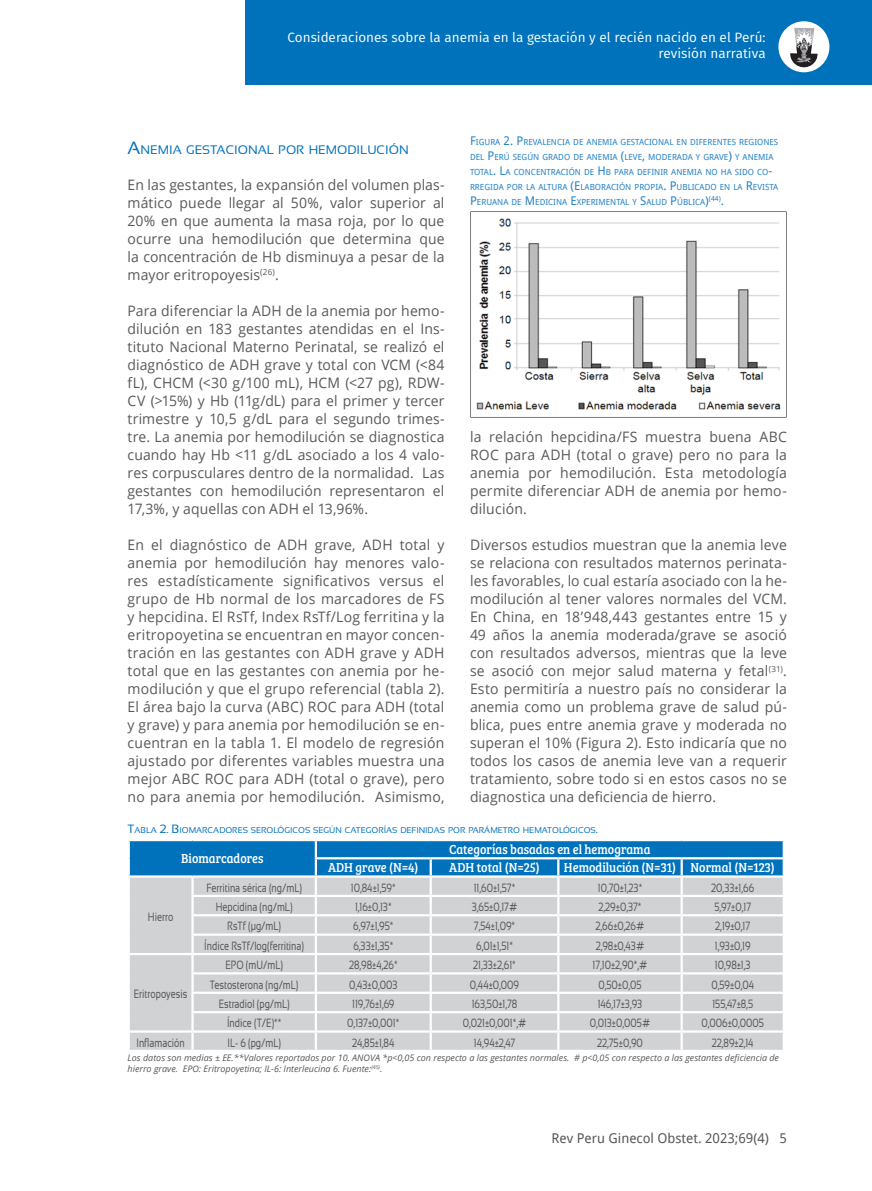
<style>
.page{position:relative;width:872px;height:1191px;background:#fff}
.page>*{position:absolute;margin:0;border:0;box-sizing:border-box;transform-origin:0 0}
.t1{font:14.4px/18px "Open Sans";letter-spacing:.01em;color:#57585a;text-align:justify}
.Encabezado-Tabla{font:13.5px "Bree Serif";color:#fff;scale:.9 1}
.t2{font:13.5px/16.2px "Fira Sans";color:#fff;text-align:right}
.t3{font:13.5px "Droid Sans";color:#57585a}
.t4{font:12.3px "Sansation";color:#0072bc}
.Cuerpo-tabla{font:12px "Sansation";color:#57585a;scale:.75 1}
.t5{font:italic 9px/10.8px "Open Sans";color:#57585a}
.Leyenda{font:8.4px/15px "Droid Sans";color:#2783c5}
.t6{font:8.4px "Sansation";color:#0072bc}
.s1{font-size:17.7px}
.s2{font-size:12px}
</style>
<div class="page">
<div style="left:246px;top:0;width:626px;height:85px;background:#0072bc"></div>
<div style="left:778px;top:21px;width:51px;height:51px;background:#fff;border-radius:50%"></div>
<svg style="left:790px;top:28px;width:28px;height:40px"></svg>
<img style="left:470px;top:212px;width:317px;height:205px">
<svg style="left:128px;top:840px;width:655px;height:209px;background:#b6c8d5"></svg>
<hr style="left:782px;top:859px;width:3px;height:16px;background:#fff">
<hr style="left:128px;top:875px;width:64px;height:2px;background:#fff">
<hr style="left:192px;top:875px;width:124px;height:2px;background:#fff">
<hr style="left:316px;top:875px;width:115px;height:2px;background:#fff">
<hr style="left:431px;top:875px;width:127px;height:2px;background:#fff">
<hr style="left:558px;top:875px;width:123px;height:2px;background:#fff">
<hr style="left:681px;top:875px;width:104px;height:2px;background:#fff">
<p class="t2" style="left:287px;top:29px;width:479px">Consideraciones sobre la anemia en la gestación y el recién nacido en el Perú: revisión narrativa</p>
<p class="t4" style="left:128px;top:143px;width:283px"><span class="s1">A</span>NEMIA GESTACIONAL POR HEMODILUCIÓN</p>
<p class="t1" style="left:128px;top:175px;width:318px">En las gestantes, la expansión del volumen plas&shy;mático puede llegar al 50%, valor superior al 20% en que aumenta la masa roja, por lo que ocurre una hemodilución que determina que la concentración de Hb disminuya a pesar de la mayor eritropoyesis<sup>(26)</sup>.</p>
<p class="t1" style="left:128px;top:301px;width:318px">Para diferenciar la ADH de la anemia por hemo&shy;dilución en 183 gestantes atendidas en el Ins&shy;tituto Nacional Materno Perinatal, se realizó el diagnóstico de ADH grave y total con VCM (&lt;84 fL), CHCM (&lt;30 g/100 mL), HCM (&lt;27 pg), RDW-CV (&gt;15%) y Hb (11g/dL) para el primer y tercer trimestre y 10,5 g/dL para el segundo trimes&shy;tre. La anemia por hemodilución se diagnostica cuando hay Hb &lt;11 g/dL asociado a los 4 valo&shy;res corpusculares dentro de la normalidad. Las gestantes con hemodilución representaron el 17,3%, y aquellas con ADH el 13,96%.</p>
<p class="t1" style="left:128px;top:535px;width:318px">En el diagnóstico de ADH grave, ADH total y anemia por hemodilución hay menores valo&shy;res estadísticamente significativos versus el grupo de Hb normal de los marcadores de FS y hepcidina. El RsTf, Index RsTf/Log ferritina y la eritropoyetina se encuentran en mayor concen&shy;tración en las gestantes con ADH grave y ADH total que en las gestantes con anemia por he&shy;modilución y que el grupo referencial (tabla 2).<br>El área bajo la curva (ABC) ROC para ADH (total y grave) y para anemia por hemodilución se en&shy;cuentran en la tabla 1. El modelo de regresión ajustado por diferentes variables muestra una mejor ABC ROC para ADH (total o grave), pero no para anemia por hemodilución. Asimismo,</p>
<p class="Leyenda" style="left:470px;top:134px;width:310px"><span class="s2">F</span>IGURA <span class="s2">2. P</span>REVALENCIA DE ANEMIA GESTACIONAL EN DIFERENTES REGIONES DEL <span class="s2">P</span>ERÚ SEGÚN GRADO DE ANEMIA <span class="s2">(</span>LEVE<span class="s2">,</span> MODERADA Y GRAVE<span class="s2">)</span> Y ANEMIA TOTAL<span class="s2">. L</span>A CONCENTRACIÓN DE <span class="s2">H</span>B PARA DEFINIR ANEMIA NO HA SIDO CO<span class="s2">-</span>RREGIDA POR LA ALTURA <span class="s2">(E</span> LABORACIÓN PROPIA<span class="s2">. P</span>UBLICADO EN LA <span class="s2">R</span>EVISTA <span class="s2">P</span>ERUANA DE <span class="s2">M</span> EDICINA <span class="s2">E</span>XPERIMENTAL Y <span class="s2">S</span>ALUD <span class="s2">P</span>ÚBLICA<span class="s2">)</span><sup>(44)</sup><span class="s2">.</span></p>
<p class="t1" style="left:470px;top:427px;width:318px">la relación hepcidina/FS muestra buena ABC ROC para ADH (total o grave) pero no para la anemia por hemodilución. Esta metodología permite diferenciar ADH de anemia por hemo&shy;dilución.</p>
<p class="t1" style="left:470px;top:535px;width:318px">Diversos estudios muestran que la anemia leve se relaciona con resultados maternos perinata&shy;les favorables, lo cual estaría asociado con la he&shy;modilución al tener valores normales del VCM.<br>En China, en 18’948,443 gestantes entre 15 y 49 años la anemia moderada/grave se asoció con resultados adversos, mientras que la leve se asoció con mejor salud materna y fetal<sup>(31)</sup>.<br>Esto permitiría a nuestro país no considerar la anemia como un problema grave de salud pú&shy;blica, pues entre anemia grave y moderada no superan el 10% (Figura 2). Esto indicaría que no todos los casos de anemia leve van a requerir tratamiento, sobre todo si en estos casos no se diagnostica una deficiencia de hierro.</p>
<p class="t6" style="left:128px;top:825px;width:472px"><span class="s2">T</span>ABLA <span class="s2">2. B</span> IOMARCADORES SEROLÓGICOS SEGÚN CATEGORÍAS DEFINIDAS POR PARÁMETRO HEMATOLÓGICOS<span class="s2">.</span></p>
<p class="Encabezado-Tabla" style="left:181px;top:848px;width:93px">Biomarcadores</p>
<p class="Encabezado-Tabla" style="left:449px;top:839px;width:225px">Categorías basadas en el hemograma</p>
<p class="Encabezado-Tabla" style="left:328px;top:857px;width:102px">ADH grave (N=4)</p>
<p class="Encabezado-Tabla" style="left:449px;top:857px;width:102px">ADH total (N=25)</p>
<p class="Encabezado-Tabla" style="left:564px;top:857px;width:126px">Hemodilución (N=31)</p>
<p class="Encabezado-Tabla" style="left:690px;top:857px;width:95px">Normal (N=123)</p>
<p class="Cuerpo-tabla" style="left:148px;top:910px;width:35px">Hierro</p>
<p class="Cuerpo-tabla" style="left:134px;top:987px;width:73px">Eritropoyesis</p>
<p class="Cuerpo-tabla" style="left:206px;top:880px;width:129px">Ferritina sérica (ng/mL)</p>
<p class="Cuerpo-tabla" style="left:351px;top:880px;width:61px">10,84±1,59*</p>
<p class="Cuerpo-tabla" style="left:474px;top:880px;width:57px">11,60±1,57*</p>
<p class="Cuerpo-tabla" style="left:598px;top:880px;width:61px">10,70±1,23*</p>
<p class="Cuerpo-tabla" style="left:711px;top:880px;width:59px">20,33±1,66</p>
<p class="Cuerpo-tabla" style="left:216px;top:900px;width:104px">Hepcidina (ng/mL)</p>
<p class="Cuerpo-tabla" style="left:355px;top:900px;width:50px">1,16±0,13*</p>
<p class="Cuerpo-tabla" style="left:472px;top:900px;width:62px">3,65±0,17#</p>
<p class="Cuerpo-tabla" style="left:598px;top:900px;width:59px">2,29±0,37*</p>
<p class="Cuerpo-tabla" style="left:714px;top:900px;width:51px">5,97±0,17</p>
<p class="Cuerpo-tabla" style="left:227px;top:919px;width:73px">RsTf (µg/mL)</p>
<p class="Cuerpo-tabla" style="left:353px;top:919px;width:55px">6,97±1,95*</p>
<p class="Cuerpo-tabla" style="left:474px;top:919px;width:56px">7,54±1,09*</p>
<p class="Cuerpo-tabla" style="left:595px;top:919px;width:67px">2,66±0,26#</p>
<p class="Cuerpo-tabla" style="left:715px;top:919px;width:48px">2,19±0,17</p>
<p class="Cuerpo-tabla" style="left:204px;top:939px;width:135px">Índice RsTf/log(ferritina)</p>
<p class="Cuerpo-tabla" style="left:353px;top:939px;width:55px">6,33±1,35*</p>
<p class="Cuerpo-tabla" style="left:476px;top:939px;width:50px">6,01±1,51*</p>
<p class="Cuerpo-tabla" style="left:595px;top:939px;width:66px">2,98±0,43#</p>
<p class="Cuerpo-tabla" style="left:715px;top:939px;width:49px">1,93±0,19</p>
<p class="Cuerpo-tabla" style="left:225px;top:958px;width:78px">EPO (mU/mL)</p>
<p class="Cuerpo-tabla" style="left:349px;top:958px;width:66px">28,98±4,26*</p>
<p class="Cuerpo-tabla" style="left:473px;top:958px;width:58px">21,33±2,61*</p>
<p class="Cuerpo-tabla" style="left:592px;top:958px;width:75px">17,10±2,90*,#</p>
<p class="Cuerpo-tabla" style="left:715px;top:958px;width:49px">10,98±1,3</p>
<p class="Cuerpo-tabla" style="left:210px;top:977px;width:120px">Testosterona (ng/mL)</p>
<p class="Cuerpo-tabla" style="left:349px;top:977px;width:66px">0,43±0,003</p>
<p class="Cuerpo-tabla" style="left:470px;top:977px;width:67px">0,44±0,009</p>
<p class="Cuerpo-tabla" style="left:598px;top:977px;width:59px">0,50±0,05</p>
<p class="Cuerpo-tabla" style="left:711px;top:977px;width:58px">0,59±0,04</p>
<p class="Cuerpo-tabla" style="left:219px;top:997px;width:96px">Estradiol (pg/mL)</p>
<p class="Cuerpo-tabla" style="left:352px;top:997px;width:58px">119,76±1,69</p>
<p class="Cuerpo-tabla" style="left:472px;top:997px;width:62px">163,50±1,78</p>
<p class="Cuerpo-tabla" style="left:598px;top:997px;width:61px">146,17±3,93</p>
<p class="Cuerpo-tabla" style="left:712px;top:997px;width:56px">155,47±8,5</p>
<p class="Cuerpo-tabla" style="left:227px;top:1016px;width:74px">Índice (T/E)**</p>
<p class="Cuerpo-tabla" style="left:347px;top:1016px;width:71px">0,137±0,001*</p>
<p class="Cuerpo-tabla" style="left:463px;top:1016px;width:86px">0,021±0,001*,#</p>
<p class="Cuerpo-tabla" style="left:589px;top:1016px;width:82px">0,013±0,005#</p>
<p class="Cuerpo-tabla" style="left:701px;top:1016px;width:85px">0,006±0,0005</p>
<p class="Cuerpo-tabla" style="left:136px;top:1035px;width:66px">Inflamación</p>
<p class="Cuerpo-tabla" style="left:227px;top:1035px;width:73px">IL- 6 (pg/mL)</p>
<p class="Cuerpo-tabla" style="left:352px;top:1035px;width:58px">24,85±1,84</p>
<p class="Cuerpo-tabla" style="left:474px;top:1035px;width:56px">14,94±2,47</p>
<p class="Cuerpo-tabla" style="left:597px;top:1035px;width:63px">22,75±0,90</p>
<p class="Cuerpo-tabla" style="left:712px;top:1035px;width:57px">22,89±2,14</p>
<p class="t5" style="left:128px;top:1052px;width:653px">Los datos son medias ± EE.**Valores reportados por 10. ANOVA *p&lt;0,05 con respecto a las gestantes normales. # p&lt;0,05 con respecto a las gestantes deficiencia de hierro grave. EPO: Eritropoyetina; IL-6: Interleucina 6. Fuente:<sup>(45)</sup>.</p>
<p class="t3" style="left:551px;top:1128px;width:237px">Rev Peru Ginecol Obstet. 2023;69(4) 5</p>
</div>
